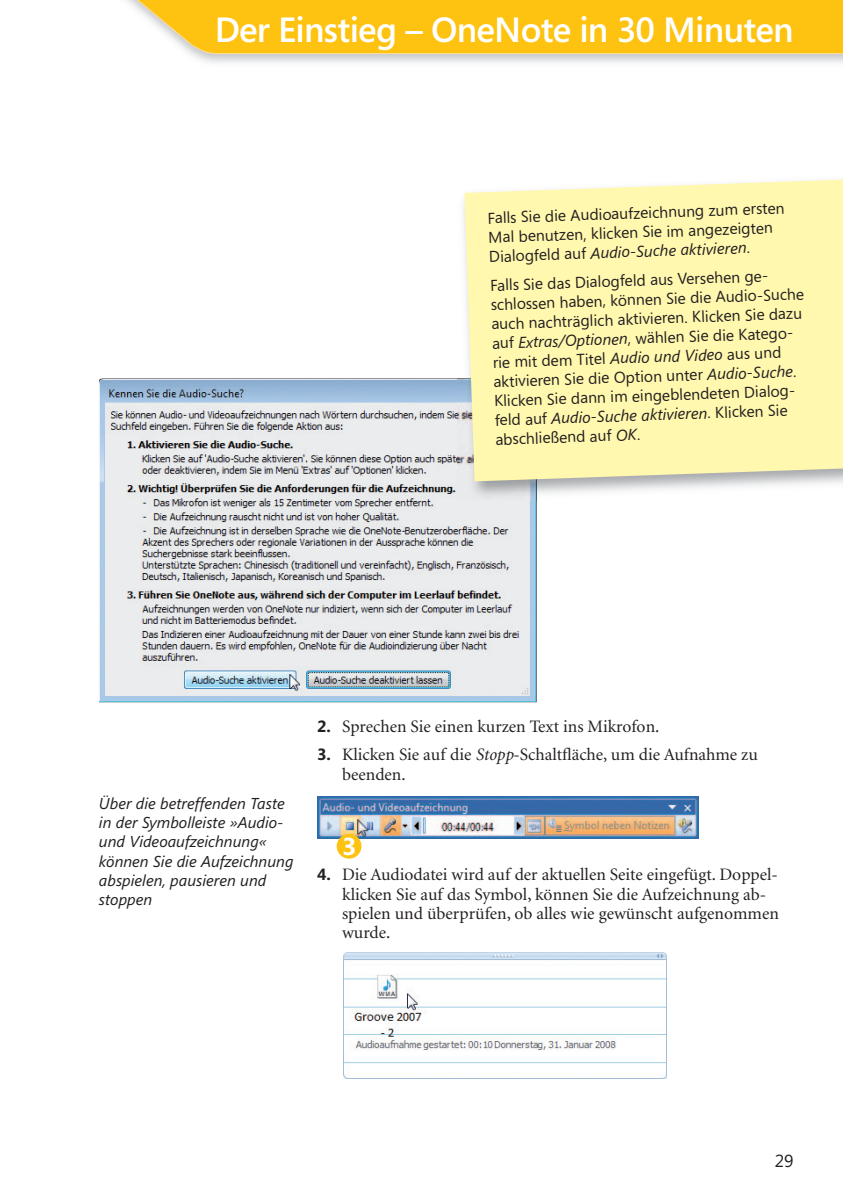
<style>
.page{position:relative;width:843px;height:1186px;background:#fff}
.page>*{position:absolute;margin:0;border:0;box-sizing:border-box;transform-origin:0 0}
.t1{font:600 35px "Segoe";letter-spacing:-.02em;color:#fff}
.t2{font:700 24.5px "Segoe";color:#fff}
.t3{font:17.5px/19.2px "Minion";color:#231f20}
.t4{font:17.5px "Segoe";color:#231f20}
.t5{font:15.75px/19.2px "Segoe";color:#231f20}
.t6{font:italic 15.75px/19.2px "Segoe";color:#231f20}
.s1{font-style:italic}
.s2{font-family:"Segoe";font-weight:700;font-size:16.28px}
</style>
<div class="page">
<img style="left:99px;top:378px;width:437px;height:324px">
<img style="left:536px;top:481px;width:307px;height:20px">
<img style="left:458px;top:378px;width:78px;height:123px">
<div style="left:464px;top:179px;width:379px;height:302px;background:#fff8ae"></div>
<img style="left:317px;top:797px;width:382px;height:42px">
<img style="left:343px;top:953px;width:323px;height:126px">
<div style="left:337px;top:834px;width:24px;height:24px;background:#fec210;border-radius:50%"></div>
<svg style="left:122px;top:0;width:721px;height:54px;background:#fdc521"></svg>
<h1 class="t1" style="left:215px;top:15px;width:580px">Der Einstieg – OneNote in 30 Minuten</h1>
<p class="t5" style="left:487px;top:210px;width:298px;rotate:-2deg">Falls Sie die Audioaufzeichnung zum ersten<br>Mal benutzen, klicken Sie im angezeigten<br>Dialogfeld auf <span class="s1">Audio-Suche aktivieren</span>.</p>
<p class="t5" style="left:490px;top:277px;width:315px;rotate:-2deg">Falls Sie das Dialogfeld aus Versehen ge&shy;schlossen haben, können Sie die Audio-Suche auch nachträglich aktivieren. Klicken Sie dazu auf <span class="s1">Extras/Optionen</span>, wählen Sie die Katego&shy;rie mit dem Titel <span class="s1">Audio und Video</span> aus und aktivieren Sie die Option unter <span class="s1">Audio-Suche</span>.<br>Klicken Sie dann im eingeblendeten Dialog&shy;feld auf <span class="s1">Audio-Suche aktivieren</span>. Klicken Sie abschließend auf <span class="s1">OK</span>.</p>
<p class="t6" style="left:99px;top:795px;width:196px">Über die betreffenden Taste in der Symbolleiste »Audio&shy;und Videoaufzeichnung« können Sie die Aufzeichnung abspielen, pausieren und stoppen</p>
<p class="t3" style="left:317px;top:718px;width:344px"><span class="s2">2.</span> Sprechen Sie einen kurzen Text ins Mikrofon.</p>
<p class="t3" style="left:342px;top:747px;width:417px;text-indent:-25px"><span class="s2">3.</span> Klicken Sie auf die <span class="s1">Stopp</span>-Schaltfläche, um die Aufnahme zu beenden.</p>
<h2 class="t2" style="left:342px;top:836px;width:16px">3</h2>
<p class="t3" style="left:342px;top:866px;width:438px;text-indent:-25px"><span class="s2">4.</span> Die Audiodatei wird auf der aktuellen Seite eingefügt. Doppel&shy;klicken Sie auf das Symbol, können Sie die Aufzeichnung ab&shy;spielen und überprüfen, ob alles wie gewünscht aufgenommen wurde.</p>
<p class="t4" style="left:775px;top:1154px;width:20px">29</p>
</div>
